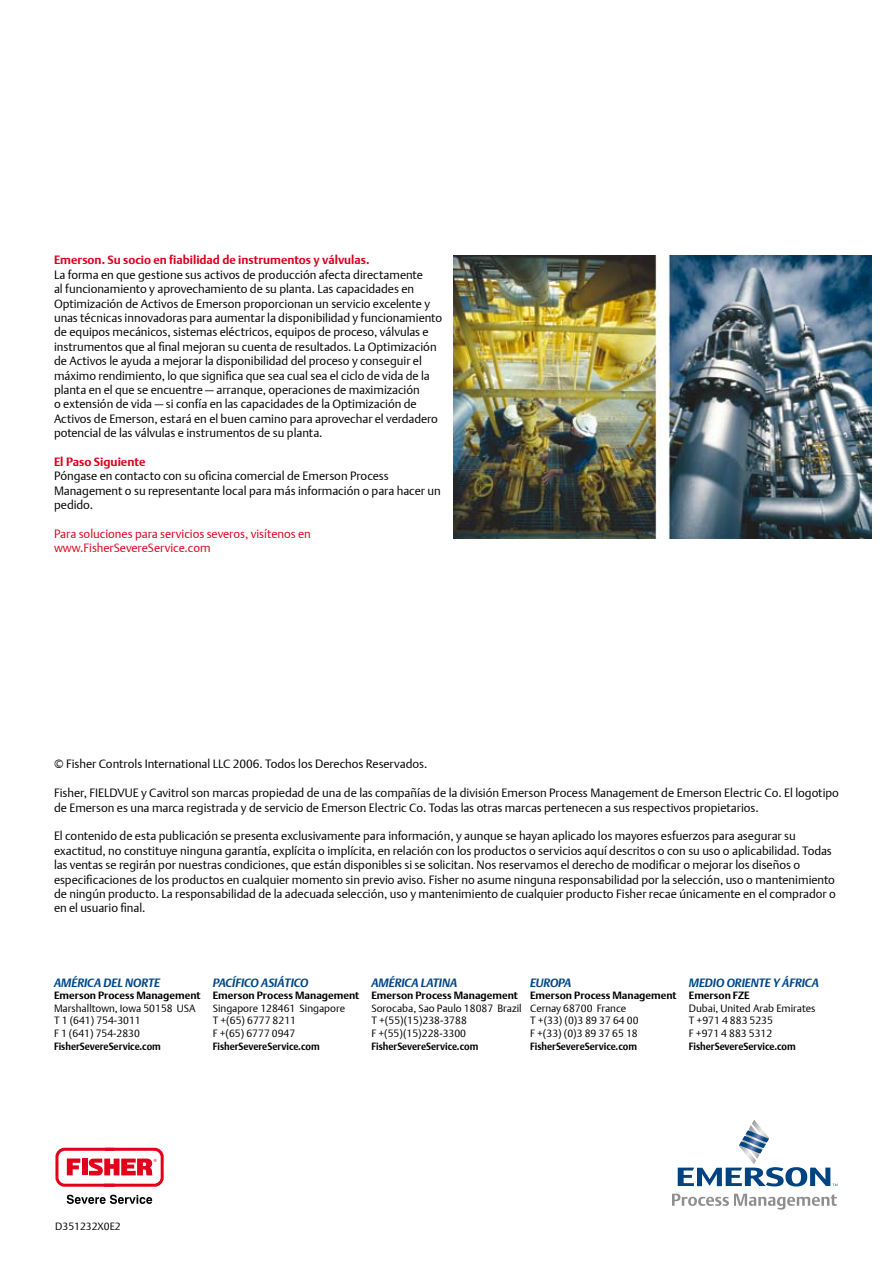
<style>
.page{position:relative;width:893px;height:1263px;background:#fff}
.page>*{position:absolute;margin:0;border:0;box-sizing:border-box;transform-origin:0 0}
.t1{font:12px/14.4px "DTL Argo T Light";color:#000}
.t2{font:12px/14.4px "DTL Argo T Light";color:#db001b}
.t3{font:italic 700 12px "DTL Argo T";color:#004687}
.t4{font:700 12px "DTL Argo T";color:#db001b}
.t5{font:10.5px/12.6px "DTL Argo T Light";color:#000}
.t6{font:700 10.5px "DTL Argo T";color:#000;scale:.9 1}
.t7{font:700 10.5px "DTL Argo T";color:#000}
</style>
<div class="page">
<svg style="left:55px;top:1148px;width:109px;height:39px"></svg>
<svg style="left:67px;top:1195px;width:85px;height:9px"></svg>
<svg style="left:678px;top:1119px;width:159px;height:67px"></svg>
<svg style="left:672px;top:1194px;width:165px;height:15px"></svg>
<img style="left:453px;top:255px;width:419px;height:283px">
<p class="t4" style="left:54px;top:253px;width:317px">Emerson. Su socio en fiabilidad de instrumentos y válvulas.</p>
<p class="t1" style="left:54px;top:267px;width:390px">La forma en que gestione sus activos de producción afecta directamente<br>al funcionamiento y aprovechamiento de su planta. Las capacidades en Optimización de Activos de Emerson proporcionan un servicio excelente y unas técnicas innovadoras para aumentar la disponibilidad y funcionamiento de equipos mecánicos, sistemas eléctricos, equipos de proceso, válvulas e instrumentos que al final mejoran su cuenta de resultados. La Optimización de Activos le ayuda a mejorar la disponibilidad del proceso y conseguir el máximo rendimiento, lo que significa que sea cual sea el ciclo de vida de la planta en el que se encuentre — arranque, operaciones de maximización<br>o extensión de vida — si confía en las capacidades de la Optimización de Activos de Emerson, estará en el buen camino para aprovechar el verdadero potencial de las válvulas e instrumentos de su planta.</p>
<p class="t4" style="left:54px;top:455px;width:93px">El Paso Siguiente</p>
<p class="t1" style="left:54px;top:469px;width:388px">Póngase en contacto con su oficina comercial de Emerson Process<br>Management o su representante local para más información o para hacer un pedido.</p>
<p class="t2" style="left:54px;top:526px;width:258px">Para soluciones para servicios severos, visítenos en www.FisherSevereService.com</p>
<p class="t1" style="left:54px;top:757px;width:375px">© Fisher Controls International LLC 2006. Todos los Derechos Reservados.</p>
<p class="t1" style="left:54px;top:786px;width:786px">Fisher, FIELDVUE y Cavitrol son marcas propiedad de una de las compañías de la división Emerson Process Management de Emerson Electric Co. El logotipo de Emerson es una marca registrada y de servicio de Emerson Electric Co. Todas las otras marcas pertenecen a sus respectivos propietarios.</p>
<p class="t1" style="left:54px;top:829px;width:783px">El contenido de esta publicación se presenta exclusivamente para información, y aunque se hayan aplicado los mayores esfuerzos para asegurar su exactitud, no constituye ninguna garantía, explícita o implícita, en relación con los productos o servicios aquí descritos o con su uso o aplicabilidad. Todas las ventas se regirán por nuestras condiciones, que están disponibles si se solicitan. Nos reservamos el derecho de modificar o mejorar los diseños o especificaciones de los productos en cualquier momento sin previo aviso. Fisher no asume ninguna responsabilidad por la selección, uso o mantenimiento de ningún producto. La responsabilidad de la adecuada selección, uso y mantenimiento de cualquier producto Fisher recae únicamente en el comprador o en el usuario final.</p>
<p class="t3" style="left:54px;top:975px;width:108px">AMÉRICA DEL NORTE</p>
<p class="t7" style="left:54px;top:989px;width:148px">Emerson Process Management</p>
<p class="t5" style="left:54px;top:1001px;width:143px">Marshalltown, Iowa 50158 USA<br>T 1 (641) 754-3011<br>F 1 (641) 754-2830</p>
<p class="t6" style="left:54px;top:1039px;width:120px">FisherSevereService.com</p>
<p class="t3" style="left:213px;top:975px;width:97px">PACÍFICO ASIÁTICO</p>
<p class="t7" style="left:213px;top:989px;width:148px">Emerson Process Management</p>
<p class="t5" style="left:213px;top:1001px;width:134px">Singapore 128461 Singapore<br>T +(65) 6777 8211<br>F +(65) 6777 0947</p>
<p class="t6" style="left:213px;top:1039px;width:120px">FisherSevereService.com</p>
<p class="t3" style="left:371px;top:975px;width:87px">AMÉRICA LATINA</p>
<p class="t7" style="left:371px;top:989px;width:148px">Emerson Process Management</p>
<p class="t5" style="left:371px;top:1001px;width:152px">Sorocaba, Sao Paulo 18087 Brazil<br>T +(55)(15)238-3788<br>F +(55)(15)228-3300</p>
<p class="t6" style="left:371px;top:1039px;width:120px">FisherSevereService.com</p>
<p class="t3" style="left:530px;top:975px;width:43px">EUROPA</p>
<p class="t7" style="left:530px;top:989px;width:148px">Emerson Process Management</p>
<p class="t5" style="left:530px;top:1001px;width:110px">Cernay 68700 France<br>T +(33) (0)3 89 37 64 00<br>F +(33) (0)3 89 37 65 18</p>
<p class="t6" style="left:530px;top:1039px;width:120px">FisherSevereService.com</p>
<p class="t3" style="left:689px;top:975px;width:132px">MEDIO ORIENTE Y ÁFRICA</p>
<p class="t7" style="left:689px;top:989px;width:57px">Emerson FZE</p>
<p class="t5" style="left:689px;top:1001px;width:128px">Dubai, United Arab Emirates<br>T +971 4 883 5235<br>F +971 4 883 5312</p>
<p class="t6" style="left:689px;top:1039px;width:120px">FisherSevereService.com</p>
<p class="t5" style="left:55px;top:1219px;width:67px">D351232X0E2</p>
</div>
